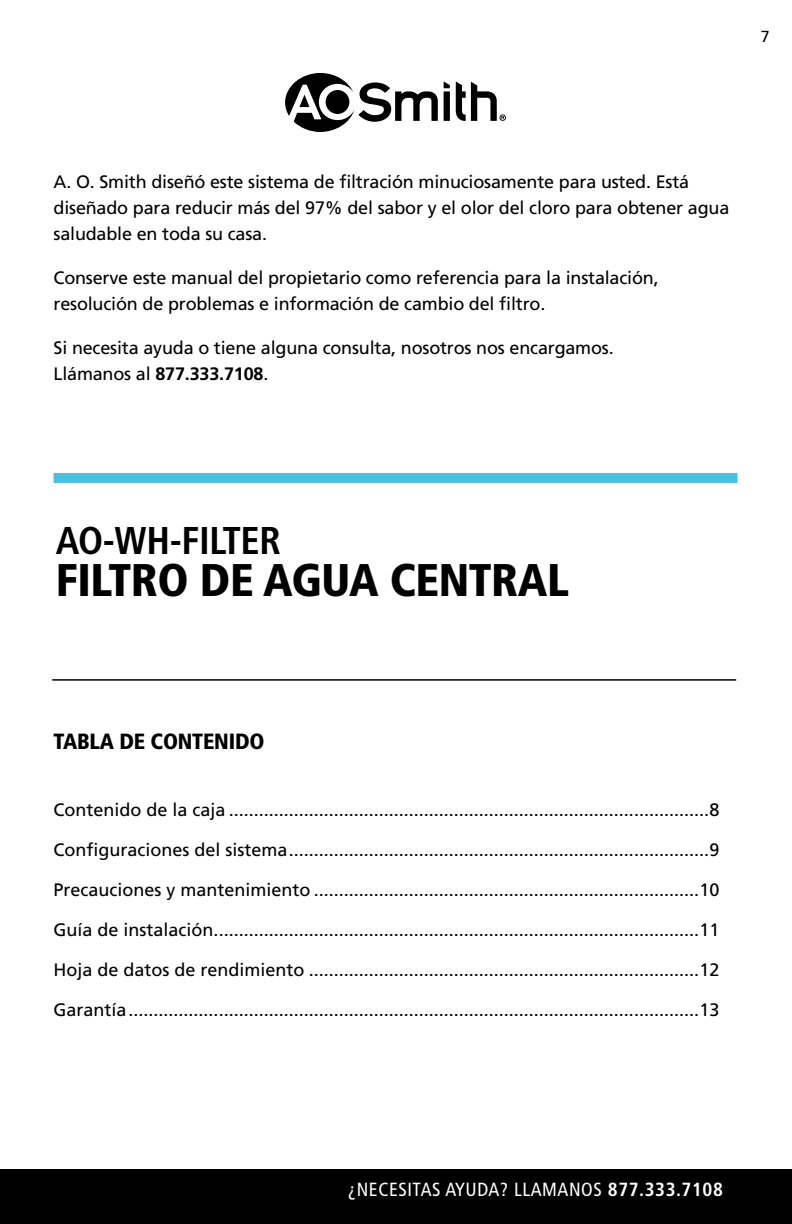
<style>
.page{position:relative;width:792px;height:1224px;background:#fff}
.page>*{position:absolute;margin:0;border:0;box-sizing:border-box;transform-origin:0 0}
.t1{font:900 condensed 45.8px "Frutiger";letter-spacing:-.01em;color:#000}
.t2{font:700 condensed 38.8px "Frutiger";letter-spacing:-.01em;color:#000}
.t3{font:900 condensed 22px "Frutiger";letter-spacing:-.01em;color:#000}
.t4{font:condensed 19px "Frutiger";letter-spacing:.03em;color:#fff}
.t5{font:18px/26px "Frutiger";letter-spacing:-.01em;color:#000}
.t6{font:16px "Frutiger";color:#000}
.s1{font-weight:700}
</style>
<div class="page">
<hr style="left:52px;top:679px;width:684px;height:2px;background:#000">
<div style="left:54px;top:473px;width:684px;height:10px;background:#4ac1e0"></div>
<svg style="left:444px;top:82px;width:6px;height:39px"></svg>
<svg style="left:285px;top:73px;width:153px;height:59px"></svg>
<svg style="left:456px;top:82px;width:50px;height:39px"></svg>
<div style="left:0;top:1170px;width:792px;height:54px;background:#000"></div>
<p class="t6" style="left:761px;top:27px;width:10px">7</p>
<p class="t5" style="left:54px;top:169px;width:677px">A. O. Smith diseñó este sistema de filtración minuciosamente para usted. Está diseñado para reducir más del 97% del sabor y el olor del cloro para obtener agua saludable en toda su casa.</p>
<p class="t5" style="left:54px;top:265px;width:607px">Conserve este manual del propietario como referencia para la instalación, resolución de problemas e información de cambio del filtro.</p>
<p class="t5" style="left:54px;top:335px;width:562px">Si necesita ayuda o tiene alguna consulta, nosotros nos encargamos.<br>Llámanos al <span class="s1">877.333.7108</span>.</p>
<h2 class="t2" style="left:56px;top:518px;width:227px">AO-WH-FILTER</h2>
<h1 class="t1" style="left:56px;top:553px;width:515px">FILTRO DE AGUA CENTRAL</h1>
<p class="t3" style="left:54px;top:728px;width:213px">TABLA DE CONTENIDO</p>
<p class="t5" style="left:54px;top:796px;width:667px">Contenido de la caja ................................................................................................8</p>
<p class="t5" style="left:54px;top:836px;width:667px">Configuraciones del sistema....................................................................................9</p>
<p class="t5" style="left:54px;top:876px;width:667px">Precauciones y mantenimiento .............................................................................10</p>
<p class="t5" style="left:54px;top:916px;width:667px">Guía de instalación.................................................................................................11</p>
<p class="t5" style="left:54px;top:956px;width:667px">Hoja de datos de rendimiento ..............................................................................12</p>
<p class="t5" style="left:54px;top:996px;width:667px">Garantía..................................................................................................................13</p>
<p class="t4" style="left:348px;top:1179px;width:377px">¿NECESITAS AYUDA? LLAMANOS <span class="s1">877.333.7108</span></p>
</div>
